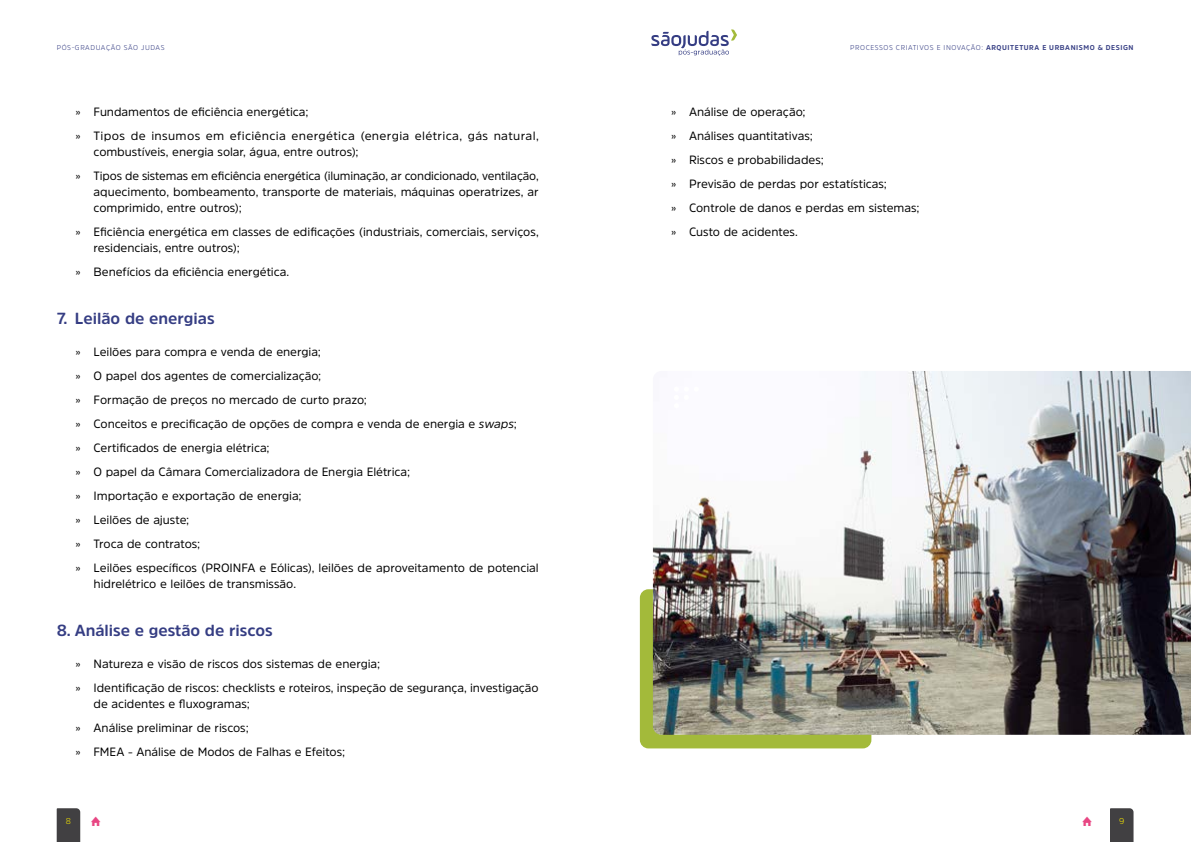
<style>
.page{position:relative;width:1191px;height:842px;background:#fff}
.page>*{position:absolute;margin:0;border:0;box-sizing:border-box;transform-origin:0 0}
.t1{font:700 16px "Amsi Pro";color:#353d83}
.t2{font:12px/24px "Amsi Pro";letter-spacing:-.005em;color:#000}
.t3{font:12px/24px "Amsi Pro";letter-spacing:.025em;color:#000}
.t4{font:300 8.5px "Amsi Pro";color:#f4e501}
.t5{font:300 7px "Amsi Pro";letter-spacing:.08em;color:#353d83}
.s1{font-weight:700}
.s2{font-style:italic}
</style>
<div class="page">
<svg style="left:57px;top:808px;width:23px;height:34px"></svg>
<svg style="left:1110px;top:808px;width:23px;height:34px"></svg>
<svg style="left:651px;top:29px;width:86px;height:27px"></svg>
<div style="left:640px;top:589px;width:231px;height:159px;background:#a3ba3a;border-radius:9px"></div>
<img style="left:653px;top:371px;width:538px;height:364px">
<svg style="left:674px;top:387px;width:25px;height:21px"></svg>
<p class="t5" style="left:57px;top:42px;width:109px">PÓS-GRADUAÇÃO SÃO JUDAS</p>
<p class="t5" style="left:850px;top:42px;width:285px">PROCESSOS CRIATIVOS E INOVAÇÃO: <span class="s1">ARQUITETURA E URBANISMO &amp; DESIGN</span></p>
<p class="t3" style="left:76px;top:100px;width:465px">» Fundamentos de eficiência energética;<br>» Tipos de insumos em eficiência energética (energia elétrica, gás natural,</p>
<p class="t2" style="left:76px;top:140px;width:465px;text-indent:18px">combustíveis, energia solar, água, entre outros);<br>» Tipos de sistemas em eficiência energética (iluminação, ar condicionado, ventilação,</p>
<p class="t2" style="left:94px;top:184px;width:447px;line-height:16px">aquecimento, bombeamento, transporte de materiais, máquinas operatrizes, ar comprimido, entre outros);</p>
<p class="t2" style="left:94px;top:224px;width:447px;line-height:16px;text-indent:-18px">» Eficiência energética em classes de edificações (industriais, comerciais, serviços, residenciais, entre outros);</p>
<p class="t2" style="left:76px;top:260px;width:215px">» Benefícios da eficiência energética.</p>
<h1 class="t1" style="left:57px;top:307px;width:159px">7. Leilão de energias</h1>
<p class="t2" style="left:76px;top:340px;width:465px">» Leilões para compra e venda de energia;<br>» O papel dos agentes de comercialização;<br>» Formação de preços no mercado de curto prazo;<br>» Conceitos e precificação de opções de compra e venda de energia e <span class="s2">swaps</span>;<br>» Certificados de energia elétrica;<br>» O papel da Câmara Comercializadora de Energia Elétrica;<br>» Importação e exportação de energia;<br>» Leilões de ajuste;<br>» Troca de contratos;<br>» Leilões específicos (PROINFA e Eólicas), leilões de aproveitamento de potencial</p>
<p class="t2" style="left:94px;top:572px;width:204px">hidrelétrico e leilões de transmissão.</p>
<h1 class="t1" style="left:57px;top:619px;width:217px">8. Análise e gestão de riscos</h1>
<p class="t2" style="left:76px;top:652px;width:465px">» Natureza e visão de riscos dos sistemas de energia;<br>» Identificação de riscos: checklists e roteiros, inspeção de segurança, investigação</p>
<p class="t2" style="left:76px;top:692px;width:271px;text-indent:18px">de acidentes e fluxogramas;<br>» Análise preliminar de riscos;<br>» FMEA - Análise de Modos de Falhas e Efeitos;</p>
<p class="t2" style="left:671px;top:100px;width:250px">» Análise de operação;<br>» Análises quantitativas;<br>» Riscos e probabilidades;<br>» Previsão de perdas por estatísticas;<br>» Controle de danos e perdas em sistemas; » Custo de acidentes.</p>
<p class="t4" style="left:66px;top:815px;width:7px">8</p>
<p class="t4" style="left:1119px;top:815px;width:7px">9</p>
</div>
